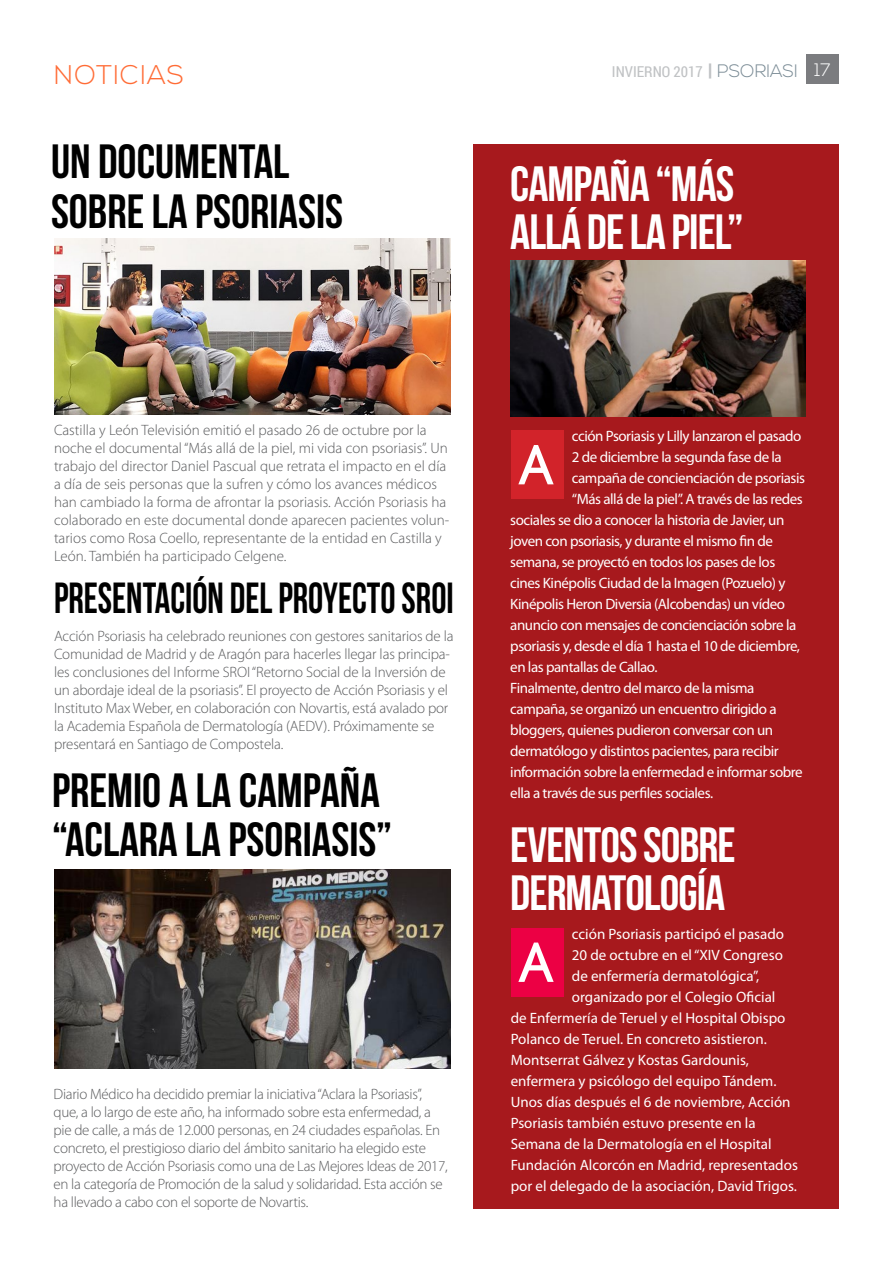
<style>
.page{position:relative;width:893px;height:1263px;background:#fff}
.page>*{position:absolute;margin:0;border:0;box-sizing:border-box;transform-origin:0 0}
.t1{font:700 55.5px "Code";color:#fff}
.t2{font:49.5px/48px "Bebas Neue";letter-spacing:-.02em;color:#fff}
.t3{font:48px/49.5px "Bebas Neue";color:#000}
.t4{font:43.5px "Bebas Neue";color:#000;scale:.88 1}
.t5{font:300 27px "Nexa";letter-spacing:.04em;color:#ff6c36}
.t6{font:300 15px/18px "Myriad Pro";letter-spacing:-.01em;color:#58595b}
.t7{font:15px "Myriad Pro";letter-spacing:-.03em;color:#fff}
.t8{font:15px "Myriad Pro";color:#fff}
.t9{font:15px "Roboto Condensed";color:#c0c2c4}
.s1{font-family:"Nexa";font-weight:700;font-size:18px}
.s2{font-family:"Nexa";font-weight:300;font-size:18px;color:#7a8b95}
.s3{font-family:"Nexa";font-weight:300;font-size:18px;color:#fff}
</style>
<div class="page">
<div style="left:473px;top:145px;width:366px;height:1064px;background:#a7191d"></div>
<div style="left:511px;top:431px;width:52px;height:68px;background:#d2232a"></div>
<div style="left:511px;top:928px;width:52px;height:69px;background:#ec0044"></div>
<img style="left:510px;top:261px;width:296px;height:156px">
<img style="left:54px;top:238px;width:397px;height:176px">
<div style="left:806px;top:54px;width:33px;height:30px;background:#7b7c7f"></div>
<img style="left:54px;top:870px;width:397px;height:198px">
<h3 class="t5" style="left:54px;top:59px;width:131px">NOTICIAS</h3>
<p class="t9" style="left:612px;top:61px;width:220px">INVIERNO 2017 <span class="s1">|</span> <span class="s2">PSORIASI</span> <span class="s3">17</span></p>
<h3 class="t3" style="left:51px;top:137px;width:294px">UN DOCUMENTAL<br>SOBRE LA PSORIASIS</h3>
<h2 class="t2" style="left:510px;top:159px;width:235px">CAMPAÑA “MÁS<br>ALLÁ DE LA PIEL”</h2>
<p class="t6" style="left:54px;top:421px;width:397px">Castilla y León Televisión emitió el pasado 26 de octubre por la noche el documental “Más allá de la piel, mi vida con psoriasis”. Un trabajo del director Daniel Pascual que retrata el impacto en el día a día de seis personas que la sufren y cómo los avances médicos han cambiado la forma de afrontar la psoriasis. Acción Psoriasis ha colaborado en este documental donde aparecen pacientes volun&shy;tarios como Rosa Coello, representante de la entidad en Castilla y León. También ha participado Celgene.</p>
<h3 class="t4" style="left:54px;top:574px;width:456px">PRESENTACIÓN DEL PROYECTO SROI</h3>
<p class="t6" style="left:54px;top:626px;width:401px">Acción Psoriasis ha celebrado reuniones con gestores sanitarios de la Comunidad de Madrid y de Aragón para hacerles llegar las principa&shy;les conclusiones del Informe SROI “Retorno Social de la Inversión de un abordaje ideal de la psoriasis”. El proyecto de Acción Psoriasis y el Instituto Max Weber, en colaboración con Novartis, está avalado por la Academia Española de Dermatología (AEDV). Próximamente se presentará en Santiago de Compostela.</p>
<h3 class="t3" style="left:52px;top:765px;width:342px">PREMIO A LA CAMPAÑA “ACLARA LA PSORIASIS”</h3>
<p class="t6" style="left:54px;top:1085px;width:396px">Diario Médico ha decidido premiar la iniciativa “Aclara la Psoriasis”, que, a lo largo de este año, ha informado sobre esta enfermedad, a pie de calle, a más de 12.000 personas, en 24 ciudades españolas. En concreto, el prestigioso diario del ámbito sanitario ha elegido este proyecto de Acción Psoriasis como una de Las Mejores Ideas de 2017, en la categoría de Promoción de la salud y solidaridad. Esta acción se ha llevado a cabo con el soporte de Novartis.</p>
<p class="t7" style="left:572px;top:426px;width:231px">cción Psoriasis y Lilly lanzaron el pasado</p>
<p class="t7" style="left:572px;top:447px;width:211px">2 de diciembre la segunda fase de la</p>
<p class="t7" style="left:572px;top:468px;width:235px">campaña de concienciación de psoriasis</p>
<p class="t7" style="left:572px;top:489px;width:232px">“Más allá de la piel”. A través de las redes</p>
<p class="t7" style="left:510px;top:510px;width:276px">sociales se dio a conocer la historia de Javier, un</p>
<p class="t7" style="left:510px;top:531px;width:264px">joven con psoriasis, y durante el mismo fin de</p>
<p class="t7" style="left:510px;top:552px;width:266px">semana, se proyectó en todos los pases de los</p>
<p class="t7" style="left:510px;top:573px;width:277px">cines Kinépolis Ciudad de la Imagen (Pozuelo) y</p>
<p class="t7" style="left:510px;top:594px;width:276px">Kinépolis Heron Diversia (Alcobendas) un vídeo</p>
<p class="t7" style="left:510px;top:615px;width:288px">anuncio con mensajes de concienciación sobre la</p>
<p class="t7" style="left:510px;top:636px;width:291px">psoriasis y, desde el día 1 hasta el 10 de diciembre,</p>
<p class="t7" style="left:510px;top:657px;width:149px">en las pantallas de Callao.</p>
<p class="t7" style="left:510px;top:678px;width:246px">Finalmente, dentro del marco de la misma</p>
<p class="t7" style="left:510px;top:699px;width:268px">campaña, se organizó un encuentro dirigido a</p>
<p class="t7" style="left:510px;top:720px;width:264px">bloggers, quienes pudieron conversar con un</p>
<p class="t7" style="left:510px;top:741px;width:270px">dermatólogo y distintos pacientes, para recibir</p>
<p class="t7" style="left:510px;top:762px;width:294px">información sobre la enfermedad e informar sobre</p>
<p class="t7" style="left:510px;top:783px;width:204px">ella a través de sus perfiles sociales.</p>
<h1 class="t1" style="left:521px;top:437px;width:34px">A</h1>
<h2 class="t2" style="left:510px;top:820px;width:227px">EVENTOS SOBRE<br>DERMATOLOGÍA</h2>
<p class="t8" style="left:572px;top:924px;width:214px">cción Psoriasis participó el pasado</p>
<p class="t8" style="left:572px;top:945px;width:212px">20 de octubre en el “XIV Congreso</p>
<p class="t8" style="left:572px;top:966px;width:189px">de enfermería dermatológica”,</p>
<p class="t8" style="left:572px;top:987px;width:205px">organizado por el Colegio Oficial</p>
<p class="t8" style="left:511px;top:1008px;width:276px">de Enfermería de Teruel y el Hospital Obispo</p>
<p class="t8" style="left:511px;top:1029px;width:258px">Polanco de Teruel. En concreto asistieron.</p>
<p class="t8" style="left:511px;top:1050px;width:240px">Montserrat Gálvez y Kostas Gardounis,</p>
<p class="t8" style="left:511px;top:1071px;width:267px">enfermera y psicólogo del equipo Tándem.</p>
<p class="t8" style="left:511px;top:1092px;width:281px">Unos días después el 6 de noviembre, Acción</p>
<p class="t8" style="left:511px;top:1113px;width:246px">Psoriasis también estuvo presente en la</p>
<p class="t8" style="left:511px;top:1134px;width:262px">Semana de la Dermatología en el Hospital</p>
<p class="t8" style="left:511px;top:1155px;width:289px">Fundación Alcorcón en Madrid, representados</p>
<p class="t8" style="left:511px;top:1176px;width:288px">por el delegado de la asociación, David Trigos.</p>
<h1 class="t1" style="left:521px;top:935px;width:34px">A</h1>
</div>
